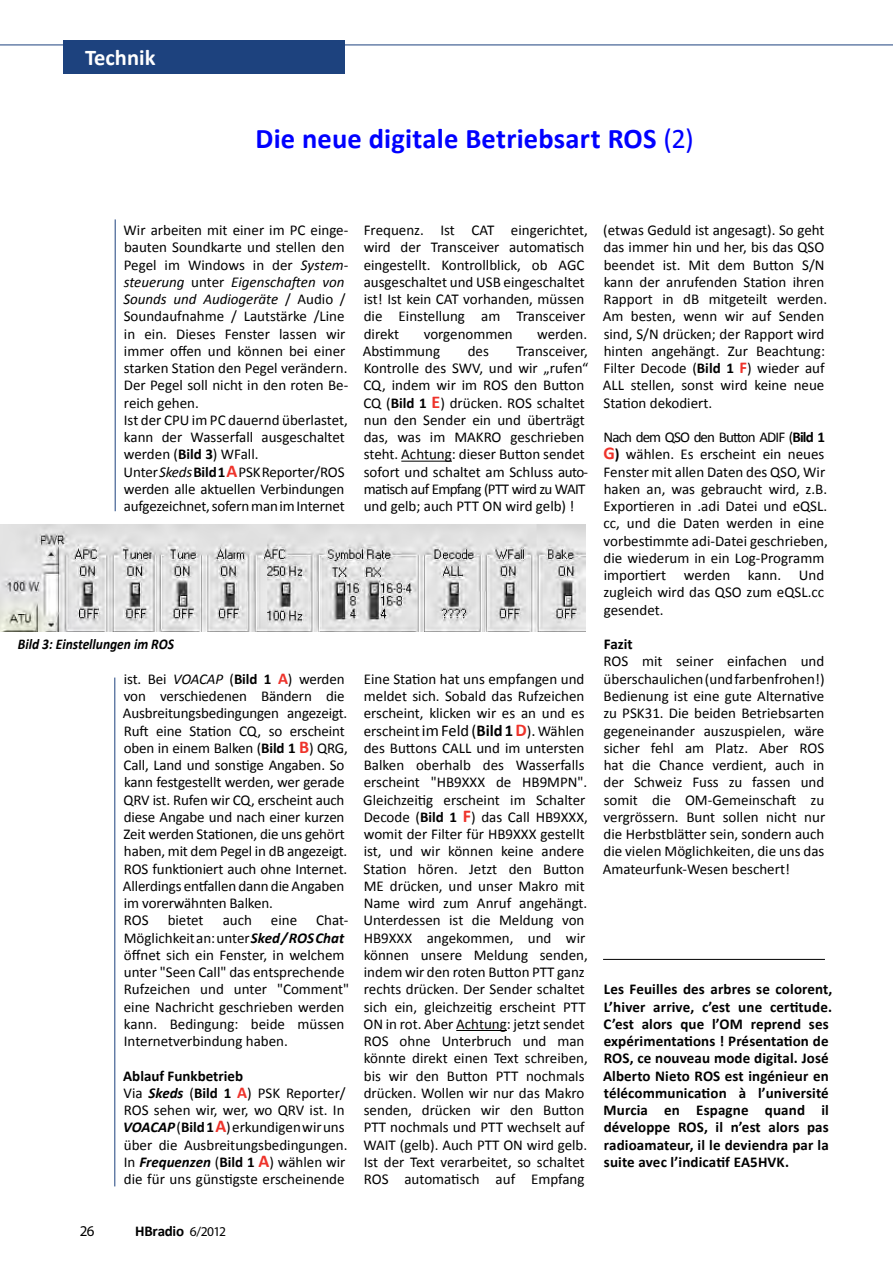
<style>
.page{position:relative;width:893px;height:1263px;background:#fff}
.page>*{position:absolute;margin:0;border:0;box-sizing:border-box;transform-origin:0 0}
.t1{font:700 28.5px "Calibri";letter-spacing:.005em;color:#00f}
.t2{font:700 22.5px "Calibri";color:#fff}
.t3{font:15px/17.2px "Calibri";color:#000}
.t4{font:700 15px/17.2px "Calibri";letter-spacing:.01em;color:#000}
.t5{font:700 15px "Calibri";letter-spacing:-.015em;color:#000}
.t6{font:15px "Myriad Pro";color:#000}
.t7{font:italic 700 14.85px "Calibri";color:#000;scale:.91 1}
.s1{font-weight:400}
.s2{font-style:italic}
.s3{font-weight:700}
.s4{font-weight:700;font-size:18px;color:#ee332b}
.s5{font-weight:700;font-size:16.5px;color:#ee332b}
.s6{font-weight:700;font-style:italic}
.s7{font-size:16.5px}
.s8{font-weight:700;font-size:16.5px}
.s9{font-family:"Myriad Pro";font-weight:400;font-size:13.5px}
</style>
<div class="page">
<hr style="left:0;top:45px;width:893px;height:1px;background:#1d427e">
<div style="left:63px;top:40px;width:282px;height:33px;background:#1d427e"></div>
<hr style="left:115px;top:219px;width:1px;height:292px;background:#1d427e">
<hr style="left:401px;top:461px;width:51px;height:1px;background:#000">
<hr style="left:456px;top:1030px;width:51px;height:1px;background:#000">
<img style="left:0;top:525px;width:585px;height:106px">
<hr style="left:114px;top:677px;width:1px;height:509px;background:#1d427e">
<hr style="left:603px;top:959px;width:222px;height:1px;background:#000">
<h2 class="t2" style="left:85px;top:43px;width:72px">Technik</h2>
<h1 class="t1" style="left:255px;top:120px;width:440px">Die neue digitale Betriebsart ROS <span class="s1">(2)</span></h1>
<p class="t3" style="left:123px;top:222px;width:226px">Wir arbeiten mit einer im PC einge&shy;bauten Soundkarte und stellen den<br>Pegel im Windows in der <span class="s2">System&shy;steuerung</span> unter <span class="s2">Eigenschaften von<br>Sounds und Audiogeräte</span> / Audio /<br>Soundaufnahme / Lautstärke /Line in ein. Dieses Fenster lassen wir immer offen und können bei einer starken Station den Pegel verändern.<br>Der Pegel soll nicht in den roten Be&shy;reich gehen.<br>Ist der CPU im PC dauernd überlastet, kann der Wasserfall ausgeschaltet werden (<span class="s3">Bild 3</span>) WFall.<br>Unter <span class="s2">Skeds</span><span class="s3">Bild 1</span><span class="s4">A</span> PSK Reporter/ROS werden alle aktuellen Verbindungen aufgezeichnet, sofern man im Internet</p>
<p class="t7" style="left:18px;top:635px;width:173px">Bild 3: Einstellungen im ROS</p>
<p class="t3" style="left:123px;top:670px;width:227px">ist. Bei <span class="s2">VOACAP</span> (<span class="s3">Bild 1</span> <span class="s5">A</span>) werden von verschiedenen Bändern die<br>Ausbreitungsbedingungen angezeigt.<br>Ruft eine Station CQ, so erscheint oben in einem Balken (<span class="s3">Bild 1</span> <span class="s4">B</span>) QRG,<br>Call, Land und sonstige Angaben. So kann festgestellt werden, wer gerade<br>QRV ist. Rufen wir CQ, erscheint auch diese Angabe und nach einer kurzen<br>Zeit werden Stationen, die uns gehört haben, mit dem Pegel in dB angezeigt.<br>ROS funktioniert auch ohne Internet.<br>Allerdings entfallen dann die Angaben im vorerwähnten Balken.<br>ROS</p>
<p class="t3" style="left:124px;top:912px;width:227px;text-indent:192px">Chat-<br>Möglichkeit an: unter <span class="s6">Sked / ROS Chat </span>öffnet sich ein Fenster, in welchem unter "Seen Call" das entsprechende<br>Rufzeichen und unter "Comment" eine Nachricht geschrieben werden kann. Bedingung: beide müssen<br>Internetverbindung haben.</p>
<p class="t3" style="left:123px;top:1067px;width:226px"><span class="s3">Ablauf Funkbetrieb<br></span>Via <span class="s6">Skeds</span> (<span class="s3">Bild 1</span> <span class="s5">A</span>) PSK Reporter/<br>ROS sehen wir, wer, wo QRV ist. In<br><span class="s6">VOACAP</span> (<span class="s3">Bild 1</span><span class="s4">A</span>) erkundigen wir uns über die Ausbreitungsbedingungen.<br>In <span class="s6">Frequenzen</span> (<span class="s3">Bild 1</span> <span class="s4">A</span>) wählen wir die für uns günstigste erscheinende</p>
<p class="t3" style="left:168px;top:912px;width:37px">bietet</p>
<p class="t3" style="left:223px;top:912px;width:31px">auch</p>
<p class="t3" style="left:271px;top:912px;width:28px">eine</p>
<p class="t3" style="left:364px;top:222px;width:226px">Frequenz. Ist CAT eingerichtet, wird der Transceiver automatisch eingestellt. Kontrollblick, ob AGC ausgeschaltet und USB eingeschaltet ist! Ist kein CAT vorhanden, müssen die Einstellung am Transceiver direkt</p>
<p class="t3" style="left:424px;top:325px;width:91px">vorgenommen</p>
<p class="t3" style="left:537px;top:325px;width:52px">werden.</p>
<p class="t3" style="left:363px;top:342px;width:79px">Abstimmung</p>
<p class="t3" style="left:468px;top:342px;width:23px">des</p>
<p class="t3" style="left:363px;top:342px;width:227px;text-indent:153px">Transceiver,<br>Kontrolle des SWV, und wir „rufen“<br>CQ, indem wir im ROS den Button<br>CQ (<span class="s3">Bild 1</span> <span class="s4">E</span>) drücken. ROS schaltet nun den Sender ein und überträgt das, was im MAKRO geschrieben steht. Achtung: dieser Button sendet sofort und schaltet am Schluss auto&shy;matisch auf Empfang (PTT wird zu WAIT und gelb; auch PTT ON wird gelb) !</p>
<p class="t3" style="left:363px;top:670px;width:226px">Eine Station hat uns empfangen und meldet sich. Sobald das Rufzeichen erscheint, klicken wir es an und es erscheint <span class="s7">im Feld (</span><span class="s8">Bild 1</span><span class="s4">D</span>)<span class="s7">.</span> Wählen des Buttons CALL und im untersten Balken oberhalb des Wasserfalls erscheint "HB9XXX de HB9MPN".<br>Gleichzeitig erscheint im Schalter Decode (<span class="s3">Bild 1</span> <span class="s4">F</span>) das Call HB9XXX, womit der Filter für HB9XXX gestellt ist, und wir können keine andere Station hören. Jetzt den Button ME drücken, und unser Makro mit Name wird zum Anruf angehängt.<br>Unterdessen ist die Meldung von HB9XXX angekommen, und wir können unsere Meldung senden, indem wir den roten Button PTT ganz rechts drücken. Der Sender schaltet sich ein, gleichzeitig erscheint PTT ON in rot. Aber Achtung: jetzt sendet ROS ohne Unterbruch und man könnte direkt einen Text schreiben, bis wir den Button PTT nochmals drücken. Wollen wir nur das Makro senden, drücken wir den Button PTT nochmals und PTT wechselt auf WAIT (gelb). Auch PTT ON wird gelb.<br>Ist der Text verarbeitet, so schaltet ROS automatisch auf Empfang</p>
<p class="t3" style="left:603px;top:222px;width:226px">(etwas Geduld ist angesagt). So geht das immer hin und her, bis das QSO beendet ist. Mit dem Button S/N kann der anrufenden Station ihren<br>Rapport in dB mitgeteilt werden.<br>Am besten, wenn wir auf Senden sind, S/N drücken; der Rapport wird hinten angehängt. Zur Beachtung:<br>Filter Decode (<span class="s3">Bild 1</span> <span class="s5">F</span>) wieder auf<br>ALL stellen, sonst wird keine neue<br>Station dekodiert.</p>
<p class="t3" style="left:603px;top:429px;width:226px">Nach dem QSO den Button ADIF (<span class="s3">Bild 1<br></span><span class="s4">G</span><span class="s3">)</span> wählen. Es erscheint ein neues<br>Fenster mit allen Daten des QSO, Wir haken an, was gebraucht wird, z.B.<br>Exportieren in .adi Datei und eQSL. cc, und die Daten werden in eine vorbestimmte adi-Datei geschrieben, die wiederum in ein Log-Programm importiert werden kann. Und zugleich wird das QSO zum eQSL.cc gesendet.</p>
<p class="t4" style="left:604px;top:636px;width:30px">Fazit</p>
<p class="t3" style="left:603px;top:653px;width:224px;text-align:justify">ROS mit seiner einfachen und überschaulichen (und farbenfrohen!)<br>Bedienung ist eine gute Alternative zu PSK31. Die beiden Betriebsarten gegeneinander auszuspielen, wäre sicher fehl am Platz. Aber ROS hat die Chance verdient, auch in der Schweiz Fuss zu fassen und somit die OM-Gemeinschaft zu vergrössern. Bunt sollen nicht nur die Herbstblätter sein, sondern auch die vielen Möglichkeiten, die uns das Amateurfunk-Wesen beschert!</p>
<p class="t4" style="left:603px;top:981px;width:231px">Les Feuilles des arbres se colorent, L’hiver arrive, c’est une certitude.<br>C’est alors que l’OM reprend ses expérimentations ! Présentation de ROS, ce nouveau mode digital. José Alberto Nieto ROS est ingénieur en télécommunication à l’université Murcia en Espagne quand il développe ROS, il n’est alors pas radioamateur, il le deviendra par la suite avec l’indicatif EA5HVK.</p>
<p class="t6" style="left:80px;top:1221px;width:16px">26</p>
<p class="t5" style="left:135px;top:1221px;width:92px">HBradio <span class="s9">6/2012</span></p>
</div>
